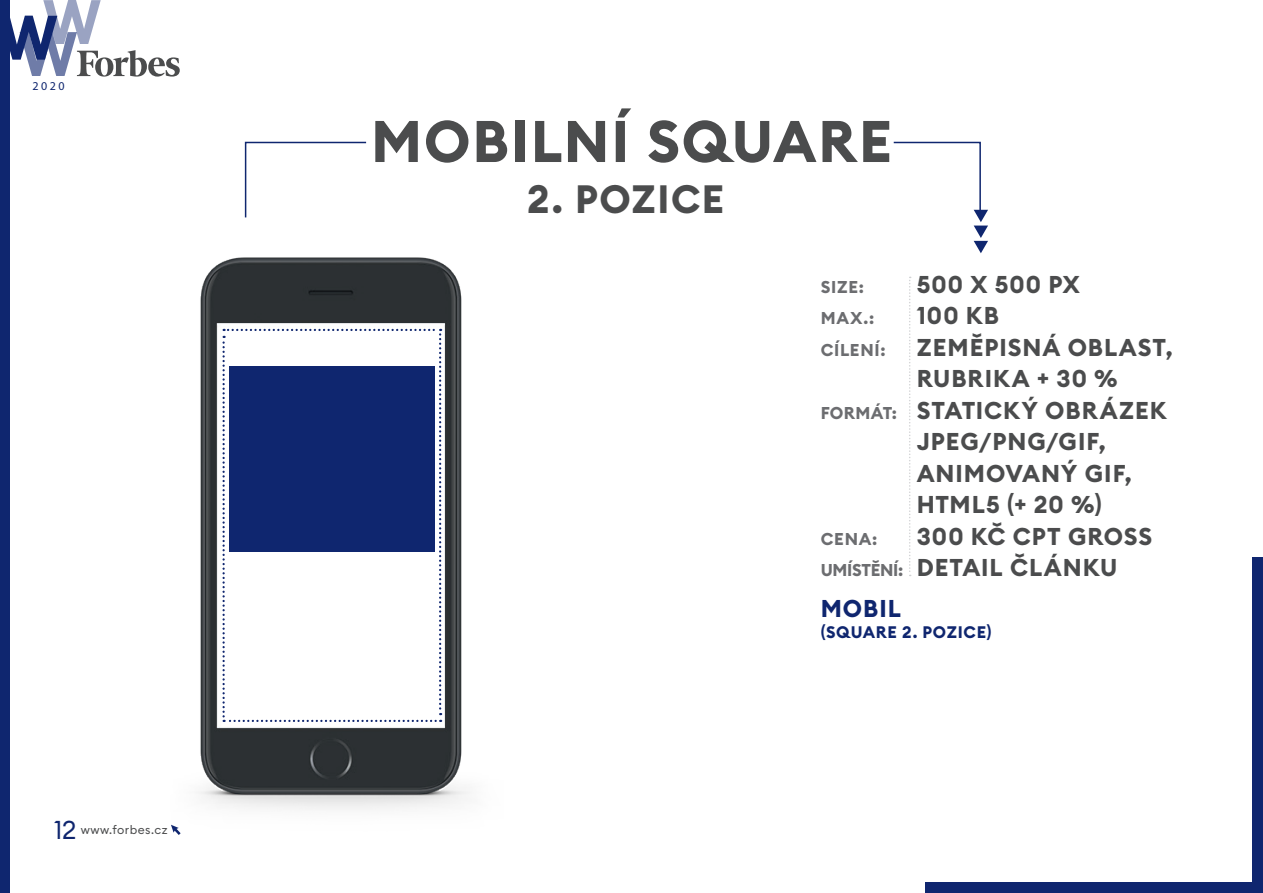
<style>
.page{position:relative;width:1263px;height:893px;background:#fff}
.page>*{position:absolute;margin:0;border:0;box-sizing:border-box;transform-origin:0 0}
.t1{font:700 57.75px "Euclid Circular B";letter-spacing:.03em;color:#4b4c4d}
.t2{font:700 39px "Euclid Circular B";letter-spacing:.035em;color:#4b4c4d}
.vychozi{font:25.5px "Euclid Circular B";color:#0f266f}
.t3{font:700 24px "Euclid Circular B";letter-spacing:.04em;color:#4b4c4d}
.t4{font:700 24px "Euclid Circular B";letter-spacing:.04em;color:#0f266f}
.t5{font:700 16.95px "Euclid Circular B";letter-spacing:.045em;color:#6c6d70}
.t6{font:700 16.5px "Euclid Circular B";letter-spacing:.045em;color:#0f266f}
.t7{font:12px "Euclid Circular B";letter-spacing:.04em;color:#4b4c4d}
.t8{font:12px "Myriad Pro";color:#0f266f}
.s1{font-size:16.95px;color:#6c6d70}
</style>
<div class="page">
<svg style="left:244px;top:141px;width:123px;height:34px"></svg>
<svg style="left:893px;top:141px;width:95px;height:112px"></svg>
<svg style="left:9px;top:0;width:171px;height:77px"></svg>
<div style="left:0;top:0;width:9px;height:893px;background:#0f266f"></div>
<div style="left:1252px;top:557px;width:11px;height:336px;background:#0f266f"></div>
<div style="left:926px;top:882px;width:337px;height:11px;background:#0f266f"></div>
<img style="left:171px;top:175px;width:299px;height:660px">
<svg style="left:222px;top:329px;width:219px;height:393px"></svg>
<svg style="left:909px;top:277px;width:2px;height:299px"></svg>
<p class="t8" style="left:33px;top:79px;width:34px">2020</p>
<p class="vychozi" style="left:54px;top:814px;width:24px">12</p>
<p class="t7" style="left:81px;top:822px;width:88px">www.forbes.cz</p>
<p class="t1" style="left:371px;top:104px;width:522px">MOBILNÍ SQUARE</p>
<p class="t2" style="left:527px;top:174px;width:199px">2. POZICE</p>
<p class="t5" style="left:821px;top:276px;width:45px">SIZE:</p>
<p class="t3" style="left:917px;top:269px;width:164px">500 X 500 PX</p>
<p class="t5" style="left:821px;top:307px;width:55px">MAX.:</p>
<p class="t3" style="left:917px;top:300px;width:84px">100 KB</p>
<p class="t5" style="left:821px;top:339px;width:66px">CÍLENÍ:</p>
<p class="t3" style="left:917px;top:332px;width:257px">ZEMĚPISNÁ OBLAST,</p>
<p class="t3" style="left:917px;top:363px;width:202px">RUBRIKA + 30 %</p>
<p class="t3" style="left:821px;top:395px;width:347px"><span class="s1">FORMÁT:</span> STATICKÝ OBRÁZEK</p>
<p class="t3" style="left:917px;top:426px;width:190px">JPEG/PNG/GIF,</p>
<p class="t3" style="left:917px;top:458px;width:217px">ANIMOVANÝ GIF,</p>
<p class="t3" style="left:917px;top:489px;width:187px">HTML5 (+ 20 %)</p>
<p class="t5" style="left:821px;top:528px;width:58px">CENA:</p>
<p class="t3" style="left:917px;top:521px;width:237px">300 KČ CPT GROSS</p>
<p class="t3" style="left:821px;top:552px;width:298px"><span class="s1">UMÍSTĚNÍ:</span> DETAIL ČLÁNKU</p>
<p class="t4" style="left:821px;top:593px;width:82px">MOBIL</p>
<p class="t6" style="left:821px;top:621px;width:172px">(SQUARE 2. POZICE)</p>
</div>
